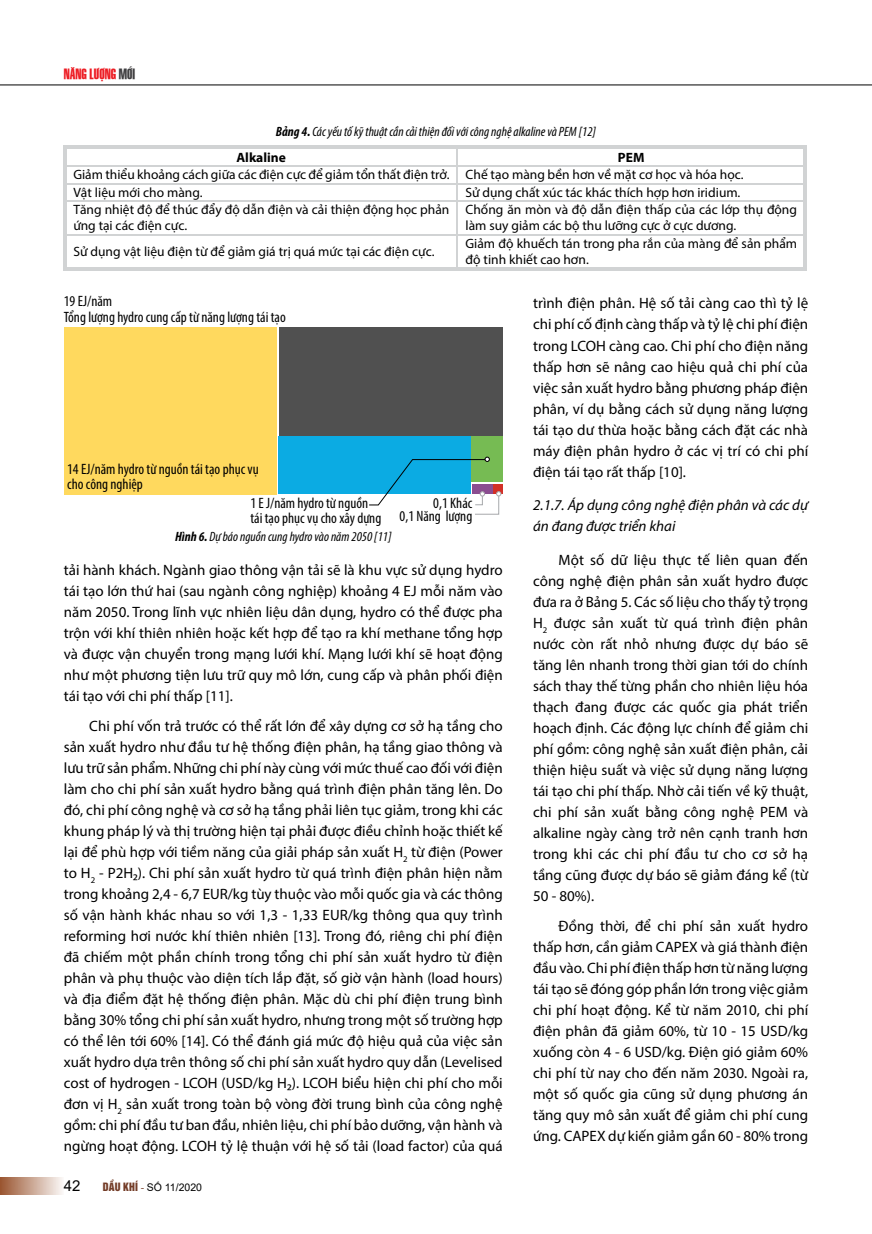
<style>
.page{position:relative;width:872px;height:1234px;background:#fff}
.page>*{position:absolute;margin:0;border:0;box-sizing:border-box;transform-origin:0 0}
.t1{font:15px/21px "Myriad Pro";color:#000;text-align:justify}
.t2{font:condensed 15px/15px "Myriad Pro";color:#000}
.t3{font:italic 15px/21px "Myriad Pro";color:#000}
.t4{font:15px "Arial";color:#000}
.t5{font:14.25px "SFU Swiss BT Extra Compressed";color:#ed1d24}
.t6{font:13.5px/16.2px "Myriad Pro";color:#000}
.t7{font:italic condensed 13.5px "Myriad Pro";color:#000}
.t8{font:700 13.5px "Myriad Pro";color:#000}
.t9{font:10.5px "Arial";color:#000}
.s1{color:#414042}
.s2{font-weight:700}
.s3{font-family:"UTM Helvet Ins";color:#733c27}
.s4{font-family:"Times New Roman";color:#733c27}
</style>
<div class="page">
<hr style="left:0;top:85px;width:872px;height:1px;background:#000">
<div style="left:0;top:1176px;width:64px;height:17px;background:linear-gradient(to right,#9a5530,#faf7f5)"></div>
<svg style="left:64px;top:145px;width:3px;height:4px"></svg>
<hr style="left:67px;top:145px;width:390px;height:4px;background:#d1d3d4">
<hr style="left:460px;top:145px;width:343px;height:4px;background:#d1d3d4">
<svg style="left:803px;top:145px;width:3px;height:4px"></svg>
<hr style="left:64px;top:149px;width:3px;height:16px;background:#d1d3d4">
<hr style="left:803px;top:149px;width:3px;height:16px;background:#d1d3d4">
<hr style="left:67px;top:165px;width:390px;height:2px;background:#d1d3d4">
<hr style="left:458px;top:165px;width:345px;height:2px;background:#d1d3d4">
<hr style="left:64px;top:167px;width:3px;height:16px;background:#d1d3d4">
<hr style="left:803px;top:167px;width:3px;height:16px;background:#d1d3d4">
<hr style="left:67px;top:183px;width:390px;height:1px;background:#d1d3d4">
<hr style="left:458px;top:183px;width:345px;height:1px;background:#d1d3d4">
<hr style="left:64px;top:184px;width:3px;height:16px;background:#d1d3d4">
<hr style="left:803px;top:184px;width:3px;height:16px;background:#d1d3d4">
<hr style="left:67px;top:200px;width:390px;height:1px;background:#d1d3d4">
<svg style="left:457px;top:145px;width:3px;height:56px"></svg>
<hr style="left:458px;top:200px;width:345px;height:1px;background:#d1d3d4">
<hr style="left:64px;top:201px;width:3px;height:33px;background:#d1d3d4">
<hr style="left:457px;top:201px;width:1px;height:33px;background:#d1d3d4">
<hr style="left:803px;top:201px;width:3px;height:33px;background:#d1d3d4">
<hr style="left:67px;top:234px;width:390px;height:1px;background:#d1d3d4">
<hr style="left:458px;top:234px;width:345px;height:1px;background:#d1d3d4">
<hr style="left:64px;top:235px;width:3px;height:33px;background:#d1d3d4">
<hr style="left:67px;top:268px;width:390px;height:3px;background:#d1d3d4">
<hr style="left:457px;top:235px;width:1px;height:33px;background:#d1d3d4">
<hr style="left:460px;top:268px;width:343px;height:3px;background:#d1d3d4">
<hr style="left:803px;top:235px;width:3px;height:33px;background:#d1d3d4">
<div style="left:65px;top:327px;width:212px;height:167px;background:#ffd95e"></div>
<div style="left:279px;top:327px;width:224px;height:108px;background:#505050"></div>
<div style="left:278px;top:436px;width:193px;height:57px;background:#0babe3"></div>
<div style="left:472px;top:436px;width:31px;height:46px;background:#76bb53"></div>
<div style="left:493px;top:484px;width:10px;height:9px;background:#d23027"></div>
<svg style="left:368px;top:457px;width:133px;height:57px"></svg>
<p class="t5" style="left:64px;top:62px;width:73px">NĂNG LƯỢNG <span class="s1">MỚI</span></p>
<p class="t7" style="left:276px;top:123px;width:321px"><span class="s2">Bảng 4.</span> Các yếu tố kỹ thuật cần cải thiện đối với công nghệ alkaline và PEM [12]</p>
<p class="t8" style="left:236px;top:149px;width:51px">Alkaline</p>
<p class="t8" style="left:618px;top:149px;width:28px">PEM</p>
<p class="t6" style="left:73px;top:166px;width:672px;line-height:17.4px">Giảm thiểu khoảng cách giữa các điện cực để giảm tổn thất điện trở. Chế tạo màng bền hơn về mặt cơ học và hóa học.<br>Vật liệu mới cho màng.</p>
<p class="t6" style="left:465px;top:184px;width:276px">Sử dụng chất xúc tác khác thích hợp hơn iridium.</p>
<p class="t6" style="left:73px;top:201px;width:377px">Tăng nhiệt độ để thúc đẩy độ dẫn điện và cải thiện động học phản ứng tại các điện cực.</p>
<p class="t6" style="left:465px;top:201px;width:333px">Chống ăn mòn và độ dẫn điện thấp của các lớp thụ động làm suy giảm các bộ thu lưỡng cực ở cực dương.</p>
<p class="t6" style="left:73px;top:243px;width:363px">Sử dụng vật liệu điện từ để giảm giá trị quá mức tại các điện cực.</p>
<p class="t6" style="left:465px;top:235px;width:333px">Giảm độ khuếch tán trong pha rắn của màng để sản phẩm độ tinh khiết cao hơn.</p>
<p class="t2" style="left:64px;top:292px;width:223px;line-height:16.8px">19 EJ/năm<br>Tổng lượng hydro cung cấp từ năng lượng tái tạo</p>
<p class="t2" style="left:67px;top:461px;width:193px">14 EJ/năm hydro từ nguồn tái tạo phục vụ cho công nghiệp</p>
<p class="t2" style="left:250px;top:495px;width:132px">1 E J/năm hydro từ nguồn tái tạo phục vụ cho xây dựng</p>
<p class="t7" style="left:175px;top:528px;width:218px"><span class="s2">Hình 6.</span> Dự báo nguồn cung hydro vào năm 2050 [11]</p>
<p class="t2" style="left:399px;top:496px;width:74px;line-height:13.4px;text-align:right">0,1 Khác<br>0,1 Năng lượng</p>
<p class="t1" style="left:64px;top:559px;width:440px">tải hành khách. Ngành giao thông vận tải sẽ là khu vực sử dụng hydro tái tạo lớn thứ hai (sau ngành công nghiệp) khoảng 4 EJ mỗi năm vào năm 2050. Trong lĩnh vực nhiên liệu dân dụng, hydro có thể được pha trộn với khí thiên nhiên hoặc kết hợp để tạo ra khí methane tổng hợp và được vận chuyển trong mạng lưới khí. Mạng lưới khí sẽ hoạt động như một phương tiện lưu trữ quy mô lớn, cung cấp và phân phối điện tái tạo với chi phí thấp [11].</p>
<p class="t1" style="left:64px;top:714px;width:440px;text-indent:26px">Chi phí vốn trả trước có thể rất lớn để xây dựng cơ sở hạ tầng cho sản xuất hydro như đầu tư hệ thống điện phân, hạ tầng giao thông và lưu trữ sản phẩm. Những chi phí này cùng với mức thuế cao đối với điện làm cho chi phí sản xuất hydro bằng quá trình điện phân tăng lên. Do đó, chi phí công nghệ và cơ sở hạ tầng phải liên tục giảm, trong khi các khung pháp lý và thị trường hiện tại phải được điều chỉnh hoặc thiết kế lại để phù hợp với tiềm năng của giải pháp sản xuất H<sub>2</sub> từ điện (Power to H<sub>2</sub> - P2H₂). Chi phí sản xuất hydro từ quá trình điện phân hiện nằm trong khoảng 2,4 - 6,7 EUR/kg tùy thuộc vào mỗi quốc gia và các thông số vận hành khác nhau so với 1,3 - 1,33 EUR/kg thông qua quy trình reforming hơi nước khí thiên nhiên [13]. Trong đó, riêng chi phí điện đã chiếm một phần chính trong tổng chi phí sản xuất hydro từ điện phân và phụ thuộc vào diện tích lắp đặt, số giờ vận hành (load hours) và địa điểm đặt hệ thống điện phân. Mặc dù chi phí điện trung bình bằng 30% tổng chi phí sản xuất hydro, nhưng trong một số trường hợp có thể lên tới 60% [14]. Có thể đánh giá mức độ hiệu quả của việc sản xuất hydro dựa trên thông số chi phí sản xuất hydro quy dẫn (Levelised cost of hydrogen - LCOH (USD/kg H₂). LCOH biểu hiện chi phí cho mỗi đơn vị H<sub>2</sub> sản xuất trong toàn bộ vòng đời trung bình của công nghệ gồm: chi phí đầu tư ban đầu, nhiên liệu, chi phí bảo dưỡng, vận hành và ngừng hoạt động. LCOH tỷ lệ thuận với hệ số tải (load factor) của quá</p>
<p class="t4" style="left:64px;top:1175px;width:18px">42</p>
<p class="t9" style="left:103px;top:1179px;width:101px"><span class="s3">DẦU KHÍ</span> <span class="s4">-</span> SỐ 11/2020</p>
<p class="t1" style="left:533px;top:292px;width:277px">trình điện phân. Hệ số tải càng cao thì tỷ lệ chi phí cố định càng thấp và tỷ lệ chi phí điện trong LCOH càng cao. Chi phí cho điện năng thấp hơn sẽ nâng cao hiệu quả chi phí của việc sản xuất hydro bằng phương pháp điện phân, ví dụ bằng cách sử dụng năng lượng tái tạo dư thừa hoặc bằng cách đặt các nhà máy điện phân hydro ở các vị trí có chi phí điện tái tạo rất thấp [10].</p>
<p class="t3" style="left:533px;top:494px;width:276px">2.1.7. Áp dụng công nghệ điện phân và các dự án đang được triển khai</p>
<p class="t1" style="left:533px;top:549px;width:277px;text-indent:26px">Một số dữ liệu thực tế liên quan đến công nghệ điện phân sản xuất hydro được đưa ra ở Bảng 5. Các số liệu cho thấy tỷ trọng H<sub>2</sub> được sản xuất từ quá trình điện phân nước còn rất nhỏ nhưng được dự báo sẽ tăng lên nhanh trong thời gian tới do chính sách thay thế từng phần cho nhiên liệu hóa thạch đang được các quốc gia phát triển hoạch định. Các động lực chính để giảm chi phí gồm: công nghệ sản xuất điện phân, cải thiện hiệu suất và việc sử dụng năng lượng tái tạo chi phí thấp. Nhờ cải tiến về kỹ thuật, chi phí sản xuất bằng công nghệ PEM và alkaline ngày càng trở nên cạnh tranh hơn trong khi các chi phí đầu tư cho cơ sở hạ tầng cũng được dự báo sẽ giảm đáng kể (từ 50 - 80%).</p>
<p class="t1" style="left:533px;top:914px;width:277px;text-indent:26px">Đồng thời, để chi phí sản xuất hydro thấp hơn, cần giảm CAPEX và giá thành điện đầu vào. Chi phí điện thấp hơn từ năng lượng tái tạo sẽ đóng góp phần lớn trong việc giảm chi phí hoạt động. Kể từ năm 2010, chi phí điện phân đã giảm 60%, từ 10 - 15 USD/kg xuống còn 4 - 6 USD/kg. Điện gió giảm 60% chi phí từ nay cho đến năm 2030. Ngoài ra, một số quốc gia cũng sử dụng phương án tăng quy mô sản xuất để giảm chi phí cung ứng. CAPEX dự kiến giảm gần 60 - 80% trong</p>
</div>
